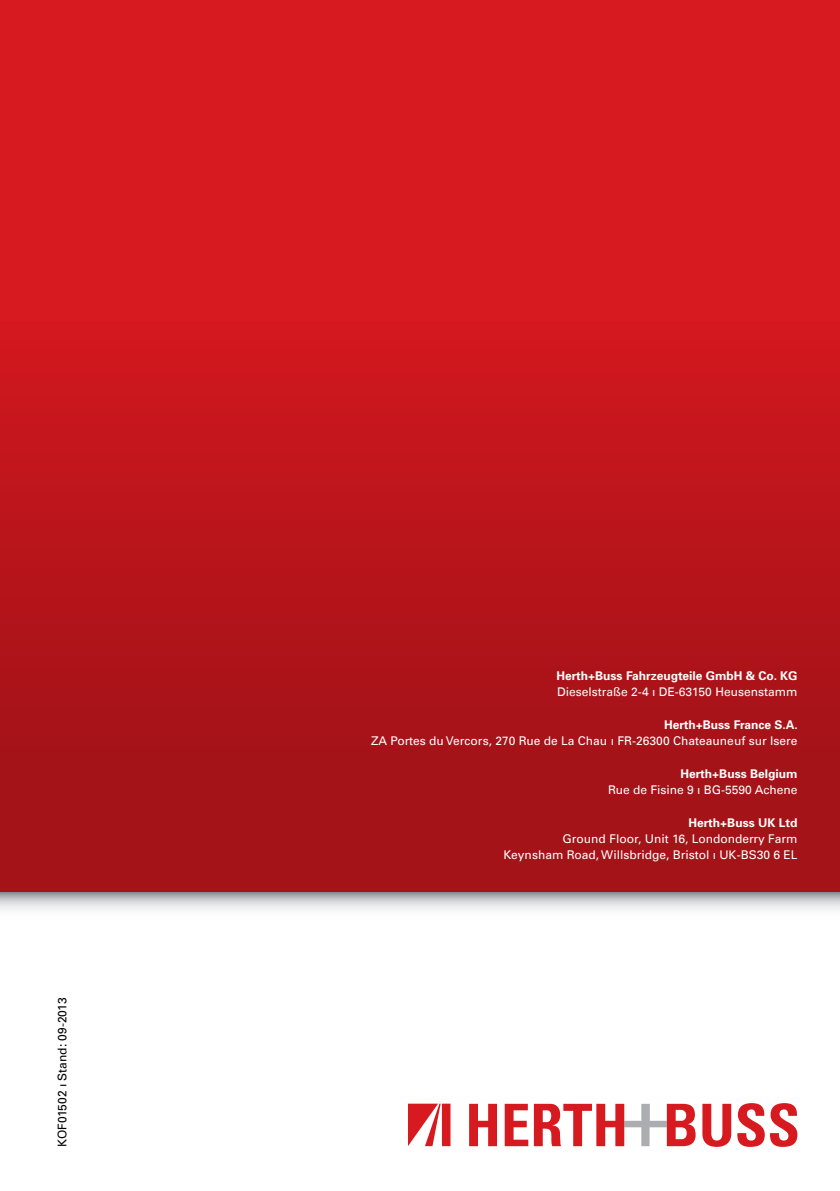
<style>
.page{position:relative;width:840px;height:1191px;background:#fff}
.page>*{position:absolute;margin:0;border:0;box-sizing:border-box;transform-origin:0 0}
.t1{font:12px/16px "Univers";color:#fff;text-align:right}
.t2{font:700 12px "Univers";color:#fff}
.t3{font:12px "Univers Com 55 Roman";color:#fff}
.t4{font:12px "Univers";color:#000}
.s1{font-weight:700}
.s2{font-family:"Univers Com 55 Roman"}
</style>
<div class="page">
<svg style="left:469px;top:1103px;width:27px;height:43px"></svg>
<svg style="left:504px;top:1103px;width:191px;height:43px"></svg>
<svg style="left:702px;top:1103px;width:28px;height:43px"></svg>
<svg style="left:737px;top:1103px;width:60px;height:43px"></svg>
<svg style="left:408px;top:1103px;width:42px;height:43px"></svg>
<svg style="left:0;top:891px;width:839px;height:19px"></svg>
<div style="left:0;top:0;width:839px;height:891px;background:linear-gradient(to bottom,#e41a22,#9f1217)"></div>
<p class="t4" style="left:55px;top:1147px;width:151px;rotate:-90deg">KOF01502 ı Stand: 09-2013</p>
<p class="t2" style="left:556px;top:667px;width:242px">Herth+Buss Fahrzeugteile GmbH &amp; Co. KG</p>
<p class="t3" style="left:557px;top:684px;width:241px">Dieselstraße 2-4 ı DE-63150 Heusenstamm</p>
<p class="t1" style="left:371px;top:716px;width:428px"><span class="s1">Herth+Buss France S.A.<br></span>ZA Portes du Vercors, 270 Rue de La Chau <span class="s2">ı FR-</span>26300 Chateauneuf sur Isere</p>
<p class="t2" style="left:680px;top:765px;width:118px">Herth+Buss Belgium</p>
<p class="t3" style="left:607px;top:782px;width:191px">Rue de Fisine 9 ı BG-5590 Achene</p>
<p class="t2" style="left:688px;top:814px;width:110px">Herth+Buss UK Ltd</p>
<p class="t1" style="left:503px;top:830px;width:295px">Ground Floor, Unit 16, Londonderry Farm<br>Keynsham Road, Willsbridge, Bristol <span class="s2">ı UK-</span>BS30 6 EL</p>
</div>
